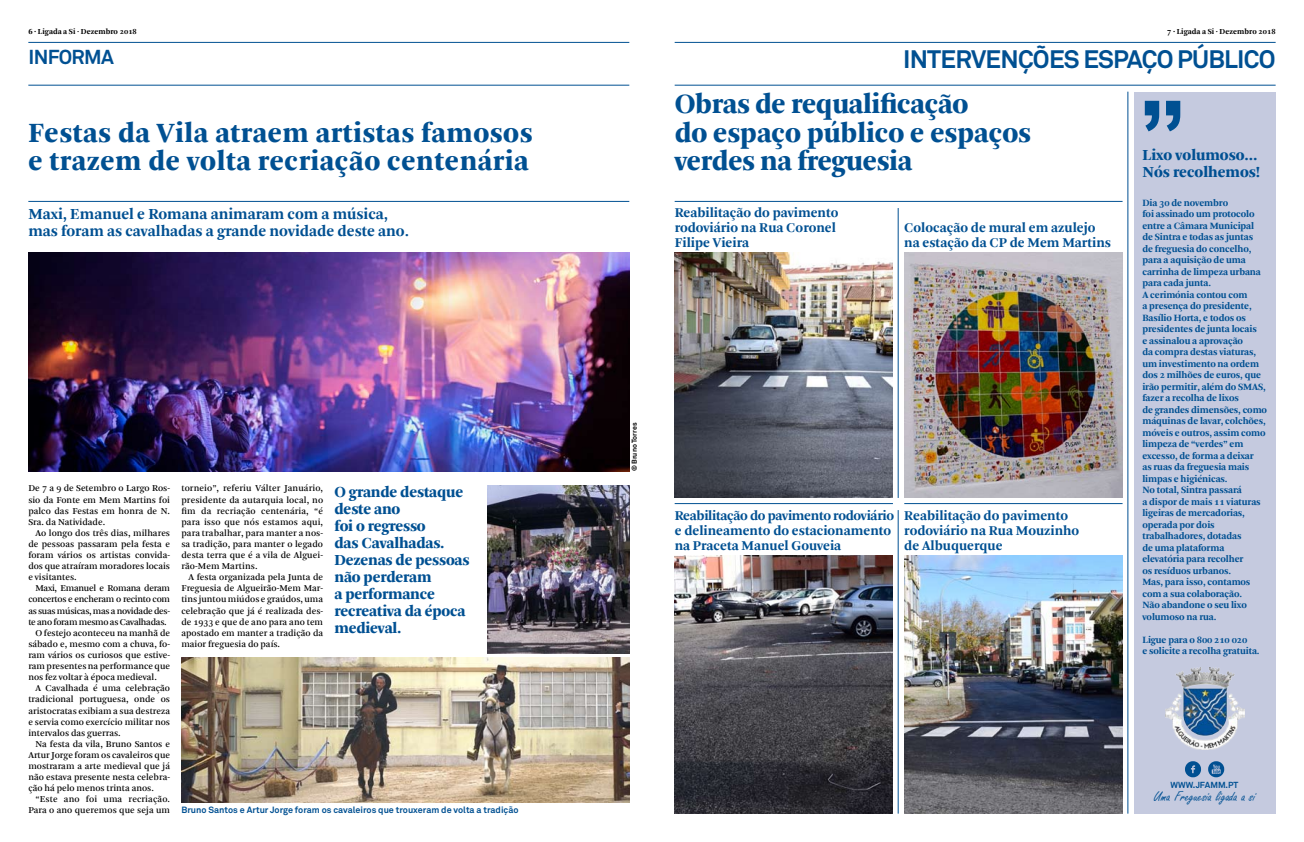
<style>
.page{position:relative;width:1304px;height:842px;background:#fff}
.page>*{position:absolute;margin:0;border:0;box-sizing:border-box;transform-origin:0 0}
.t1{font:700 100px "Akkurat";color:#005092}
.t2{font:900 29px/28.5px "Arnhem";letter-spacing:.02em;color:#005092}
.t3{font:900 29px/28.5px "Arnhem";letter-spacing:-.01em;color:#005092}
.t4{font:700 25px "Akkurat";letter-spacing:-.03em;color:#005092}
.t5{font:700 20px "Akkurat";letter-spacing:-.03em;color:#005092}
.t6{font:900 16px/17px "Arnhem";letter-spacing:-.01em;color:#005092}
.t7{font:700 16px/17.3px "Arnhem";color:#005092}
.t8{font:15px "Freestyle Script";letter-spacing:.005em;color:#005092}
.t9{font:700 14px/15px "Arnhem";color:#005092}
.t10{font:700 10px/11.5px "Arnhem";letter-spacing:-.01em;color:#005092}
.t11{font:9.4px/11.1px "Arnhem";color:#000;text-align:justify}
.t12{font:9.4px "Arnhem";letter-spacing:-.03em;color:#000}
.t13{font:700 9px "Akkurat";color:#005092}
.t14{font:700 8.7px "Akkurat";color:#005092}
.t15{font:700 8px "Arnhem";letter-spacing:.01em;color:#000}
.t16{font:700 7px "Akkurat";letter-spacing:-.005em;color:#000}
.s1{font-weight:900}
</style>
<div class="page">
<hr style="left:28px;top:42px;width:601px;height:1px;background:#005092">
<hr style="left:28px;top:85px;width:601px;height:1px;background:#005092">
<hr style="left:675px;top:42px;width:601px;height:1px;background:#005092">
<hr style="left:675px;top:85px;width:601px;height:1px;background:#005092">
<div style="left:1134px;top:92px;width:142px;height:722px;background:#c5cadf"></div>
<img style="left:1165px;top:667px;width:79px;height:83px">
<svg style="left:1185px;top:761px;width:16px;height:16px"></svg>
<svg style="left:1208px;top:761px;width:16px;height:16px"></svg>
<hr style="left:675px;top:201px;width:448px;height:1px;background:#005092">
<hr style="left:675px;top:503px;width:218px;height:1px;background:#005092">
<hr style="left:904px;top:503px;width:219px;height:1px;background:#005092">
<hr style="left:1128px;top:92px;width:1px;height:722px;background:#005092">
<hr style="left:898px;top:510px;width:1px;height:304px;background:#005092">
<hr style="left:898px;top:208px;width:1px;height:290px;background:#005092">
<hr style="left:28px;top:201px;width:601px;height:1px;background:#005092">
<img style="left:488px;top:485px;width:141px;height:169px">
<img style="left:28px;top:253px;width:601px;height:218px">
<img style="left:675px;top:555px;width:218px;height:259px">
<img style="left:675px;top:253px;width:218px;height:244px">
<img style="left:904px;top:555px;width:219px;height:259px">
<img style="left:904px;top:252px;width:219px;height:245px">
<img style="left:182px;top:658px;width:447px;height:144px">
<p class="t15" style="left:28px;top:28px;width:110px"><span class="s1">6 </span><sup>.</sup> Ligada a Si . Dezembro 2018</p>
<p class="t15" style="left:1167px;top:28px;width:110px"><span class="s1">7 </span><sup>.</sup> Ligada a Si . Dezembro 2018</p>
<h3 class="t5" style="left:28px;top:45px;width:87px">INFORMA</h3>
<h3 class="t4" style="left:903px;top:44px;width:23px">Interven</h3>
<h3 class="t4" style="left:1018px;top:44px;width:257px">ções espaço públi co</h3>
<h2 class="t2" style="left:28px;top:121px;width:506px">Festas da Vila atraem artistas famosos e trazem de volta recriação centenária</h2>
<h3 class="t7" style="left:28px;top:206px;width:382px">Maxi, Emanuel e Romana animaram com a música, mas foram as cavalhadas a grande novidade deste ano.</h3>
<p class="t11" style="left:28px;top:484px;width:143px">De 7 a 9 de Setembro o Largo Ros&shy;sio da Fonte em Mem Martins foi palco das Festas em honra de N.<br>Sra. da Natividade.</p>
<p class="t11" style="left:28px;top:528px;width:143px;text-indent:7px">Ao longo dos três dias, milhares de pessoas passaram pela festa e foram vários os artistas convida&shy;dos que atraíram moradores locais e visitantes.</p>
<p class="t12" style="left:35px;top:584px;width:136px">Maxi, Emanuel e Romana deram</p>
<p class="t12" style="left:28px;top:595px;width:143px">concertos e encheram o recinto com</p>
<p class="t12" style="left:28px;top:606px;width:143px">as suas músicas, mas a novidade des-</p>
<p class="t12" style="left:28px;top:618px;width:140px">te ano foram mesmo as Cavalhadas.</p>
<p class="t11" style="left:35px;top:628px;width:136px">O festejo aconteceu na manhã de</p>
<p class="t11" style="left:28px;top:639px;width:143px">sábado e, mesmo com a chuva, fo-</p>
<p class="t11" style="left:28px;top:650px;width:143px">ram vários os curiosos que estive-</p>
<p class="t11" style="left:28px;top:661px;width:143px">ram presentes na performance que</p>
<p class="t11" style="left:28px;top:672px;width:130px">nos fez voltar à época medieval.</p>
<p class="t11" style="left:35px;top:683px;width:136px">A Cavalhada é uma celebração</p>
<p class="t11" style="left:28px;top:695px;width:143px">tradicional portuguesa, onde os</p>
<p class="t11" style="left:28px;top:706px;width:143px">aristocratas exibiam a sua destreza</p>
<p class="t11" style="left:28px;top:717px;width:143px">e servia como exercício militar nos</p>
<p class="t11" style="left:28px;top:728px;width:94px">intervalos das guerras.</p>
<p class="t11" style="left:35px;top:739px;width:136px">Na festa da vila, Bruno Santos e</p>
<p class="t11" style="left:28px;top:750px;width:143px">Artur Jorge foram os cavaleiros que</p>
<p class="t11" style="left:28px;top:761px;width:143px">mostraram a arte medieval que já</p>
<p class="t11" style="left:28px;top:772px;width:143px">não estava presente nesta celebra-</p>
<p class="t11" style="left:28px;top:783px;width:127px">ção há pelo menos trinta anos.</p>
<p class="t11" style="left:35px;top:794px;width:136px">“Este ano foi uma recriação.</p>
<p class="t11" style="left:28px;top:806px;width:143px">Para o ano queremos que seja um</p>
<p class="t11" style="left:181px;top:484px;width:143px">torneio”, referiu Válter Januário, presidente da autarquia local, no fim da recriação centenária, “é para isso que nós estamos aqui, para trabalhar, para manter a nos&shy;sa tradição, para manter o legado desta terra que é a vila de Alguei&shy;rão-Mem Martins.</p>
<p class="t11" style="left:181px;top:572px;width:143px;text-indent:7px">A festa organizada pela Junta de Freguesia de Algueirão-Mem Mar&shy;tins juntou miúdos e graúdos, uma celebração que já é realizada des&shy;de 1933 e que de ano para ano tem apostado em manter a tradição da maior freguesia do país.</p>
<h3 class="t6" style="left:334px;top:485px;width:137px">O grande destaque deste ano<br>foi o regresso<br>das Cavalhadas.<br>Dezenas de pessoas não perderam<br>a performance recreativa da época medieval.</h3>
<p class="t13" style="left:181px;top:804px;width:339px">Bruno Santos e Artur Jorge foram os cavaleiros que trouxeram de volta a tradição</p>
<p class="t16" style="left:630px;top:471px;width:50px;rotate:-90deg">© Bruno Torres</p>
<h2 class="t3" style="left:675px;top:92px;width:358px">Obras de requalificação<br>do espaço público e espaços verdes na freguesia</h2>
<h3 class="t9" style="left:675px;top:207px;width:165px">Reabilitação do pavimento rodoviário na Rua Coronel<br>Filipe Vieira</h3>
<h3 class="t9" style="left:904px;top:222px;width:208px">Colocação de mural em azulejo na estação da CP de Mem Martins</h3>
<h3 class="t9" style="left:675px;top:509px;width:221px">Reabilitação do pavimento rodoviário e delineamento do estacionamento na Praceta Manuel Gouveia</h3>
<h3 class="t9" style="left:904px;top:509px;width:177px">Reabilitação do pavimento rodoviário na Rua Mouzinho de Albuquerque</h3>
<h1 class="t1" style="left:1139px;top:74px;width:48px">”</h1>
<h3 class="t6" style="left:1142px;top:148px;width:119px">Lixo volumoso…<br>Nós recolhemos!</h3>
<p class="t10" style="left:1142px;top:197px;width:126px">Dia 30 de novembro<br>foi assinado um protocolo entre a Câmara Municipal de Sintra e todas as juntas<br>de freguesia do concelho, para a aquisição de uma carrinha de limpeza urbana para cada junta.<br>A cerimónia contou com<br>a presença do presidente,<br>Basílio Horta, e todos os presidentes de junta locais<br>e assinalou a aprovação<br>da compra destas viaturas, um investimento na ordem dos 2 milhões de euros, que irão permitir, além do SMAS, fazer a recolha de lixos<br>de grandes dimensões, como máquinas de lavar, colchões, móveis e outros, assim como limpeza de “verdes” em excesso, de forma a deixar<br>as ruas da freguesia mais limpas e higiénicas.<br>No total, Sintra passará<br>a dispor de mais 11 viaturas ligeiras de mercadorias, operada por dois trabalhadores, dotadas<br>de uma plataforma elevatória para recolher<br>os resíduos urbanos.<br>Mas, para isso, contamos com a sua colaboração.<br>Não abandone o seu lixo volumoso na rua.</p>
<p class="t10" style="left:1142px;top:634px;width:119px">Ligue para o 800 210 020<br>e solicite a recolha gratuita.</p>
<p class="t14" style="left:1171px;top:779px;width:68px">www.JFAMM.pt</p>
<h3 class="t8" style="left:1154px;top:788px;width:103px">Uma Freguesia ligada a si</h3>
</div>
